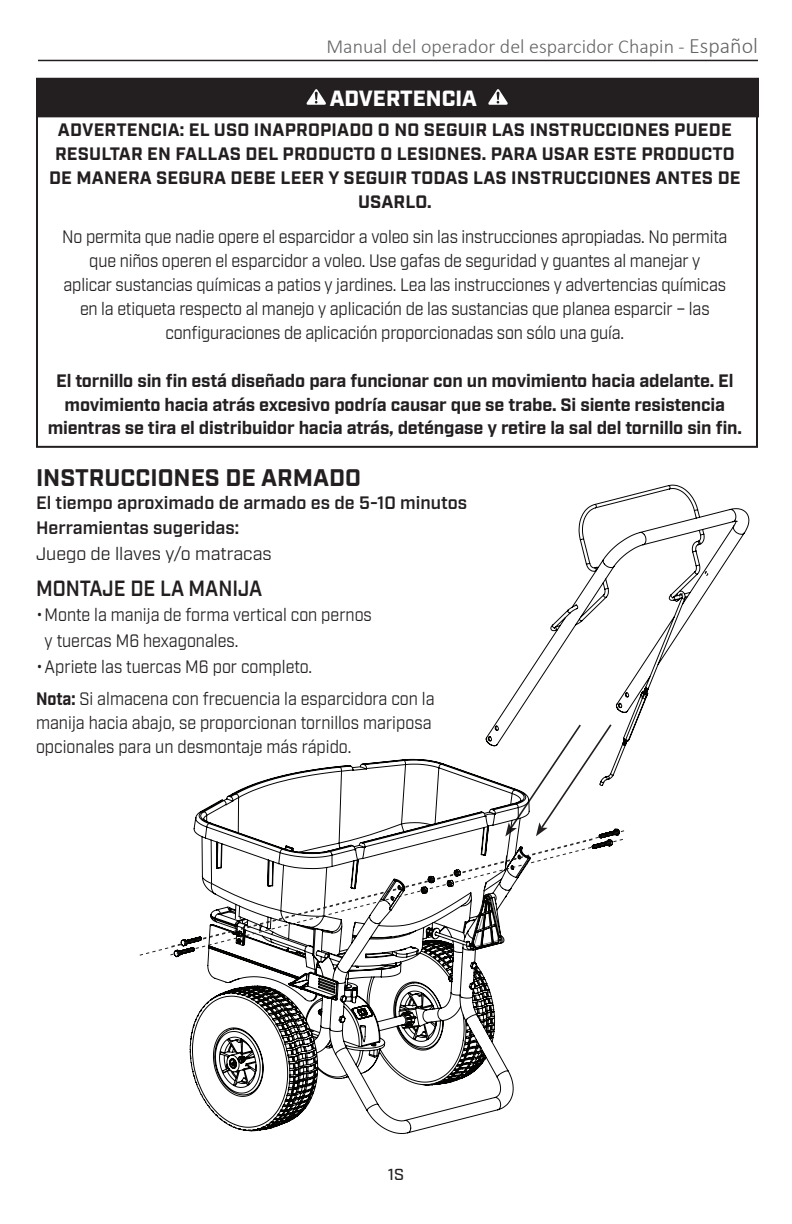
<style>
.page{position:relative;width:792px;height:1224px;background:#fff}
.page>*{position:absolute;margin:0;border:0;box-sizing:border-box;transform-origin:0 0}
.t1{font:700 24px "Industry";color:#231f20}
.t2{font:600 22px "Industry";color:#231f20;scale:.9 1}
.t3{font:900 22px "Industry";color:#fff}
.t4{font:300 20px "Calibri";color:#656568}
.t5{font:18px/24px "Industry";letter-spacing:-.01em;color:#231f20;scale:.9 1}
.t6{font:700 18px/24px "Industry";letter-spacing:-.01em;color:#231f20;text-align:center}
.t7{font:700 18px/24px "Industry";letter-spacing:.01em;color:#231f20;text-align:center}
.t8{font:600 18px "Industry";color:#231f20}
.t9{font:18px "Industry";letter-spacing:-.01em;color:#231f20}
.t10{font:500 16px "Industry";color:#231f20}
.s1{font-size:22px}
.s2{font-weight:700}
</style>
<div class="page">
<hr style="left:38px;top:60px;width:720px;height:1px;background:#231f20">
<div style="left:37px;top:79px;width:721px;height:37px;background:#231f20"></div>
<div style="left:36px;top:78px;width:723px;height:39px;border:2px solid #231f20"></div>
<svg style="left:488px;top:89px;width:20px;height:16px"></svg>
<svg style="left:306px;top:89px;width:20px;height:16px"></svg>
<div style="left:36px;top:79px;width:722px;height:369px;border:2px solid #231f20"></div>
<svg style="left:175px;top:485px;width:574px;height:649px"></svg>
<svg style="left:175px;top:830px;width:450px;height:117px"></svg>
<svg style="left:170px;top:838px;width:454px;height:118px"></svg>
<svg style="left:505px;top:723px;width:108px;height:114px"></svg>
<p class="t4" style="left:326px;top:33px;width:433px">Manual del operador del esparcidor Chapin - <span class="s1">Español</span></p>
<p class="t3" style="left:330px;top:85px;width:149px">ADVERTENCIA</p>
<p class="t7" style="left:49px;top:118px;width:693px">ADVERTENCIA: EL USO INAPROPIADO O NO SEGUIR LAS INSTRUCCIONES PUEDE RESULTAR EN FALLAS DEL PRODUCTO O LESIONES. PARA USAR ESTE PRODUCTO DE MANERA SEGURA DEBE LEER Y SEGUIR TODAS LAS INSTRUCCIONES ANTES DE USARLO.</p>
<p class="t5" style="left:62px;top:225px;width:741px;text-align:center">No permita que nadie opere el esparcidor a voleo sin las instrucciones apropiadas. No permita que niños operen el esparcidor a voleo. Use gafas de seguridad y guantes al manejar y<br>aplicar sustancias químicas a patios y jardines. Lea las instrucciones y advertencias químicas en la etiqueta respecto al manejo y aplicación de las sustancias que planea esparcir – las configuraciones de aplicación proporcionadas son sólo una guía.</p>
<p class="t6" style="left:48px;top:369px;width:696px">El tornillo sin fin está diseñado para funcionar con un movimiento hacia adelante. El movimiento hacia atrás excesivo podría causar que se trabe. Si siente resistencia mientras se tira el distribuidor hacia atrás, deténgase y retire la sal del tornillo sin fin.</p>
<h1 class="t1" style="left:36px;top:463px;width:327px">INSTRUCCIONES DE ARMADO</h1>
<p class="t8" style="left:36px;top:492px;width:433px">El tiempo aproximado de armado es de 5-10 minutos</p>
<p class="t8" style="left:36px;top:517px;width:205px">Herramientas sugeridas:</p>
<p class="t9" style="left:36px;top:543px;width:237px">Juego de llaves y/o matracas</p>
<p class="t2" style="left:36px;top:575px;width:253px">MONTAJE DE LA MANIJA</p>
<p class="t5" style="left:45px;top:603px;width:365px;line-height:26px;text-indent:-9px">•Monte la manija de forma vertical con pernos y tuercas M6 hexagonales.</p>
<p class="t5" style="left:36px;top:652px;width:444px;line-height:31.8px">•Apriete las tuercas M6 por completo.<br><span class="s2">Nota:</span> Si almacena con frecuencia la esparcidora con la</p>
<p class="t5" style="left:36px;top:711px;width:441px">manija hacia abajo, se proporcionan tornillos mariposa opcionales para un desmontaje más rápido.</p>
<p class="t10" style="left:388px;top:1165px;width:18px">1S</p>
</div>
